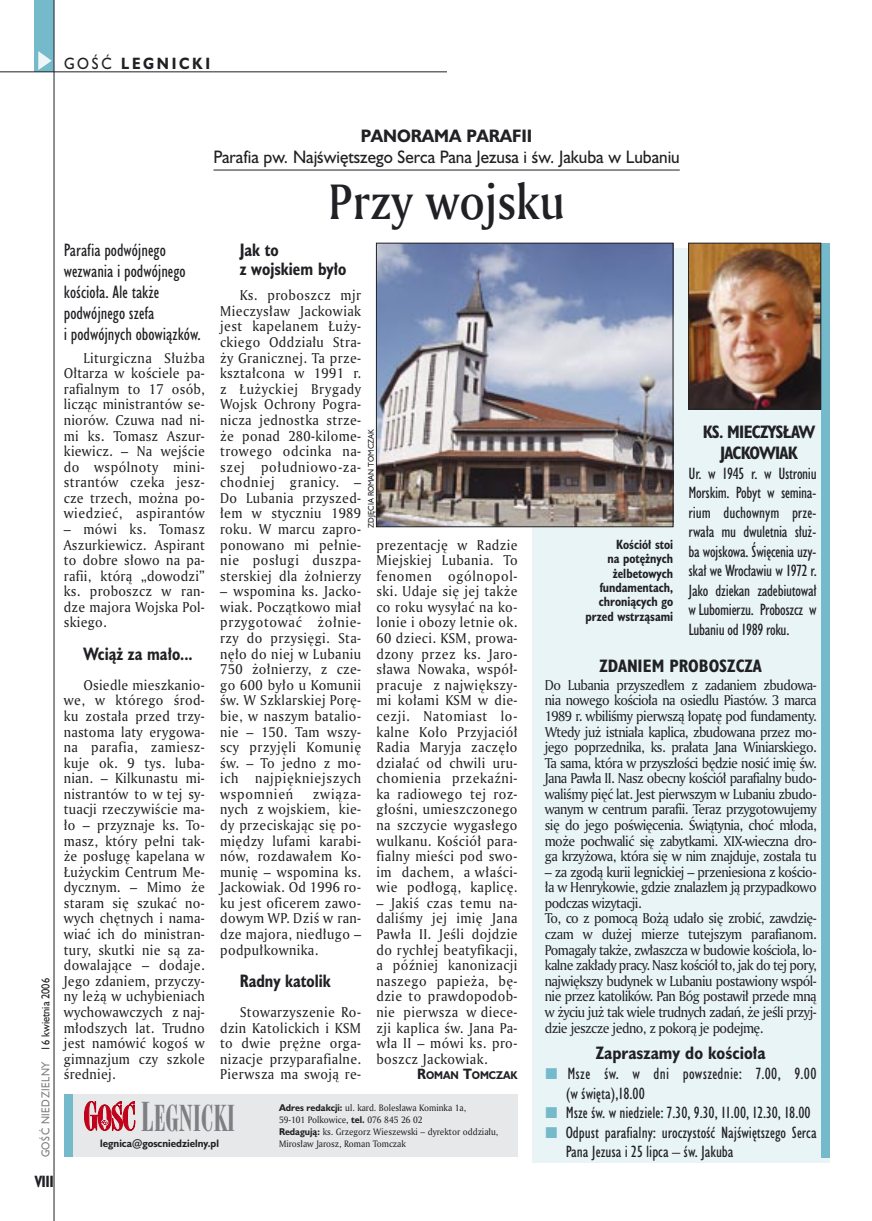
<style>
.page{position:relative;width:872px;height:1221px;background:#fff}
.page>*{position:absolute;margin:0;border:0;box-sizing:border-box;transform-origin:0 0}
._05a_tytyl_AmMd_32_pt{font:48px "Amerigo Md PL";color:#212125;scale:.9 1}
._05a_tytyl_AmMd_48_pt{font:34.5px "Modern 735 PL";color:#7f7f83;scale:.9 1}
._06-4_lead_lokal_HuCn_11_pt{font:16.5px/21px "Humanst 521 Cn PL";color:#212125}
._04-3_nadtytul_lokal{font:16.5px/21px "Humanst 521 PL";color:#212125;text-align:center;scale:.94 1}
._04_srodtytul_HuCB_11_pt{font:700 16.5px/19.5px "Humanst 521 Cn PL";color:#212125;scale:.94 1}
._04-2_tytul_ramki{font:700 16.5px "Humanst 521 Cn PL";color:#212125}
._04-2_tytul_ramki-2{font:700 16.5px/21px "Humanst 521 Cn PL";letter-spacing:-.04em;color:#212125;text-align:center}
._03-2_body_do_ramki{font:15px/19.5px "Humanst 521 Cn PL";color:#212125}
._03-2_body_do_ramki-2{font:15px/19.5px "Humanst 521 Cn PL";letter-spacing:.02em;color:#212125}
._15a_temat_lewo{font:700 15px "Humanst 521 PL";letter-spacing:.2em;color:#212125;scale:.9 1}
._16_pagina_lewa{font:700 15px "Humanst 521 Cn PL";color:#212125;scale:.94 1}
._01_body_tekst{font:13.8px/15.6px "Amerigo PL";letter-spacing:.03em;color:#212125;text-align:justify;scale:.94 1}
._03-4_body_liturgii{font:13.8px/15.6px "Amerigo PL";letter-spacing:-.04em;color:#212125;text-align:justify;scale:.94 1}
._09_podpis_zdjecia_HuCnB{font:700 12.3px/14.4px "Humanst 521 Cn PL";color:#212125;text-align:right;scale:.94 1}
._18a_data_lewa_GOSC{font:10.5px "Humanst 521 PL";letter-spacing:.05em;color:#7f7f83;scale:.9 1}
._18_data_lewa{font:10.5px "Humanst 521 PL";color:#212125;scale:.9 1}
._12a_autor_na_koncu_HuBd{font:700 10.35px "Humanst 521 PL";color:#212125;scale:.9 1}
._20a_stopka_adres{font:700 9.9px "Humanst 521 PL";color:#212125;scale:.94 1}
._20b_stopka_dzial{font:9px "Amerigo PL";color:#212125;scale:.94 1}
._09a_autor_zdjecia_Hu_5_pt{font:7.5px "Humanst 521 PL";color:#212125;scale:.94 1}
.s1{font-weight:400}
.s2{font-weight:700}
.s3{font-size:13.8px}
.s4{font-family:"Humanst 521 PL";font-weight:700}
.s5{font-size:38.4px}
</style>
<div class="page">
<div style="left:35px;top:0;width:19px;height:72px;background:#75baca"></div>
<svg style="left:38px;top:51px;width:14px;height:19px"></svg>
<hr style="left:54px;top:0;width:1px;height:1220px;background:#212125">
<hr style="left:0;top:72px;width:447px;height:1px;background:#212125">
<div style="left:532px;top:248px;width:297px;height:914px;background:#e9f4f6"></div>
<hr style="left:213px;top:170px;width:466px;height:1px;background:#212125">
<div style="left:64px;top:1094px;width:453px;height:62px;background:#e7e8e9"></div>
<div style="left:64px;top:1094px;width:8px;height:62px;background:#75baca"></div>
<svg style="left:84px;top:1101px;width:51px;height:29px"></svg>
<div style="left:821px;top:243px;width:8px;height:913px;background:#75baca"></div>
<img style="left:378px;top:245px;width:293px;height:280px">
<div style="left:376px;top:243px;width:297px;height:284px;border:1px solid #212125"></div>
<img style="left:690px;top:245px;width:129px;height:162px">
<div style="left:688px;top:243px;width:133px;height:166px;border:1px solid #212125"></div>
<p class="_15a_temat_lewo" style="left:64px;top:53px;width:164px"><span class="s1">GOŚĆ</span> LEGNICKI</p>
<p class="_18_data_lewa" style="left:38px;top:1050px;width:82px;rotate:-90deg">16 kwietnia 2006</p>
<p class="_18a_data_lewa_GOSC" style="left:38px;top:1157px;width:108px;rotate:-90deg">GOŚĆ NIEDZIELNY</p>
<p class="_16_pagina_lewa" style="left:35px;top:1170px;width:22px">VIII</p>
<p class="_04-3_nadtytul_lokal" style="left:213px;top:125px;width:497px"><span class="s2">PANORAMA PARAFII<br></span>Parafia pw. Najświętszego Serca Pana Jezusa i św. Jakuba w Lubaniu</p>
<p class="_05a_tytyl_AmMd_32_pt" style="left:328px;top:169px;width:264px">Przy wojsku</p>
<p class="_06-4_lead_lokal_HuCn_11_pt" style="left:64px;top:239px;width:138px">Parafia podwójnego wezwania i podwójnego kościoła. Ale także podwójnego szefa<br>i podwójnych obowiązków.</p>
<p class="_01_body_tekst" style="left:64px;top:349px;width:151px;text-indent:20px">Liturgiczna Służba Ołtarza w kościele pa&shy;rafialnym to 17 osób, licząc ministrantów se&shy;niorów. Czuwa nad ni&shy;mi ks. Tomasz Aszur&shy;kiewicz. – Na wejście do wspólnoty mini&shy;strantów czeka jesz&shy;cze trzech, można po&shy;wiedzieć, aspirantów</p>
<p class="_01_body_tekst" style="left:64px;top:521px;width:152px">– mówi ks. Tomasz Aszurkiewicz. Aspirant to dobre słowo na pa&shy;rafii, którą „dowodzi” ks. proboszcz w ran&shy;dze majora Wojska Pol&shy;skiego.</p>
<p class="_04_srodtytul_HuCB_11_pt" style="left:83px;top:643px;width:118px">Wciąż za mało...</p>
<p class="_01_body_tekst" style="left:64px;top:676px;width:152px;text-indent:20px">Osiedle mieszkanio&shy;we, w którego środ&shy;ku została przed trzy&shy;nastoma laty erygowa&shy;na parafia, zamiesz&shy;kuje ok. 9 tys. luba&shy;nian. – Kilkunastu mi&shy;nistrantów to w tej sy&shy;tuacji rzeczywiście ma&shy;ło – przyznaje ks. To&shy;masz, który pełni tak&shy;że posługę kapelana w Łużyckim Centrum Me&shy;dycznym. – Mimo że staram się szukać no&shy;wych chętnych i nama&shy;wiać ich do ministran&shy;tury, skutki nie są za&shy;dowalające – dodaje.<br>Jego zdaniem, przyczy&shy;ny leżą w uchybieniach wychowawczych z naj&shy;młodszych lat. Trudno jest namówić kogoś w gimnazjum czy szkole średniej.</p>
<p class="_04_srodtytul_HuCB_11_pt" style="left:240px;top:239px;width:115px">Jak to<br>z wojskiem było</p>
<p class="_01_body_tekst" style="left:220px;top:287px;width:152px;text-indent:20px">Ks. proboszcz mjr Mieczysław Jackowiak jest kapelanem Łuży&shy;ckiego Oddziału Stra&shy;ży Granicznej. Ta prze&shy;kształcona w 1991 r. z Łużyckiej Brygady Wojsk Ochrony Pogra&shy;nicza jednostka strze&shy;że ponad 280-kilome&shy;trowego odcinka na&shy;szej południowo-za&shy;chodniej granicy. – Do Lubania przyszed&shy;łem w styczniu 1989 roku. W marcu zapro&shy;ponowano mi pełnie&shy;nie posługi duszpa&shy;sterskiej dla żołnierzy</p>
<p class="_01_body_tekst" style="left:220px;top:583px;width:152px">– wspomina ks. Jacko&shy;wiak. Początkowo miał przygotować żołnie&shy;rzy do przysięgi. Sta&shy;nęło do niej w Lubaniu 750 żołnierzy, z cze&shy;go 600 było u Komunii św. W Szklarskiej Porę&shy;bie, w naszym batalio&shy;nie – 150. Tam wszy&shy;scy przyjęli Komunię św. – To jedno z mo&shy;ich najpiękniejszych wspomnień</p>
<p class="_09a_autor_zdjecia_Hu_5_pt" style="left:366px;top:527px;width:106px;rotate:-90deg">ZDJĘCIA ROMAN TOMCZAK</p>
<p class="_01_body_tekst" style="left:376px;top:536px;width:152px">prezentację w Radzie Miejskiej Lubania. To fenomen ogólnopol&shy;ski. Udaje się jej także co roku wysyłać na ko&shy;lonie i obozy letnie ok.<br>60 dzieci. KSM, prowa&shy;dzony przez ks. Jaro&shy;sława Nowaka, współ&shy;pracuje z największy&shy;mi kołami KSM w die&shy;cezji. Natomiast lo&shy;kalne Koło Przyjaciół Radia Maryja zaczęło działać od chwili uru&shy;chomienia przekaźni&shy;ka radiowego tej roz&shy;głośni, umieszczonego na szczycie wygasłego wulkanu. Kościół para&shy;fialny mieści pod swo&shy;im dachem, a właści&shy;wie podłogą, kaplicę.</p>
<p class="_01_body_tekst" style="left:376px;top:894px;width:151px">– Jakiś czas temu na&shy;daliśmy jej imię Jana Pawła II. Jeśli dojdzie do rychłej beatyfikacji, a później kanonizacji naszego papieża, bę&shy;dzie to prawdopodob&shy;nie pierwsza w diece&shy;zji kaplica św. Jana Pa&shy;wła II – mówi ks. pro&shy;boszcz Jackowiak.</p>
<p class="_12a_autor_na_koncu_HuBd" style="left:417px;top:1068px;width:113px"><span class="s3">R</span>OMAN <span class="s3">T</span>OMCZAK</p>
<p class="_20b_stopka_dzial" style="left:279px;top:1101px;width:200px"><span class="s4">Adres redakcji:</span> ul. kard. Bolesława Kominka 1a,</p>
<p class="_20b_stopka_dzial" style="left:279px;top:1113px;width:154px">59-101 Polkowice<span class="s2">,</span> <span class="s4">tel.</span> 076 845 26 02</p>
<p class="_20b_stopka_dzial" style="left:279px;top:1125px;width:235px"><span class="s4">Redagują:</span> ks. Grzegorz Wieszewski – dyrektor oddziału,</p>
<p class="_01_body_tekst" style="left:220px;top:785px;width:151px;text-indent:93px">związa&shy;nych z wojskiem, kie&shy;dy przeciskając się po&shy;między lufami karabi&shy;nów, rozdawałem Ko&shy;munię – wspomina ks.<br>Jackowiak. Od 1996 ro&shy;ku jest oficerem zawo&shy;dowym WP. Dziś w ran&shy;dze majora, niedługo – podpułkownika.</p>
<p class="_04_srodtytul_HuCB_11_pt" style="left:240px;top:970px;width:98px">Radny katolik</p>
<p class="_01_body_tekst" style="left:220px;top:1003px;width:151px;text-indent:20px">Stowarzyszenie Ro&shy;dzin Katolickich i KSM to dwie prężne orga&shy;nizacje przyparafialne.<br>Pierwsza ma swoją re-</p>
<p class="_05a_tytyl_AmMd_48_pt" style="left:141px;top:1096px;width:106px"><span class="s5">L</span>EGNICKI</p>
<p class="_20a_stopka_adres" style="left:100px;top:1135px;width:128px">legnica@goscniedzielny.pl</p>
<p class="_20b_stopka_dzial" style="left:279px;top:1137px;width:136px">Mirosław Jarosz, Roman Tomczak</p>
<p class="_09_podpis_zdjecia_HuCnB" style="left:585px;top:536px;width:95px">Kościół stoi<br>na potężnych żelbetowych fundamentach, chroniących go przed wstrząsami</p>
<p class="_04-2_tytul_ramki-2" style="left:703px;top:421px;width:114px">KS. MIECZYSŁAW<br>JACKOWIAK</p>
<p class="_03-2_body_do_ramki" style="left:688px;top:463px;width:130px;text-align:justify">Ur. w 1945 r. w Ustroniu Morskim. Pobyt w semina&shy;rium duchownym prze&shy;rwała mu dwuletnia służ&shy;ba wojskowa. Święcenia uzy&shy;skał we Wrocławiu w 1972 r.<br>Jako dziekan zadebiutował w Lubomierzu. Proboszcz w Lubaniu od 1989 roku.</p>
<p class="_04-2_tytul_ramki" style="left:599px;top:654px;width:164px">ZDANIEM PROBOSZCZA</p>
<p class="_03-4_body_liturgii" style="left:545px;top:676px;width:291px">Do Lubania przyszedłem z zadaniem zbudowa&shy;nia nowego kościoła na osiedlu Piastów. 3 marca 1989 r. wbiliśmy pierwszą łopatę pod fundamenty.<br>Wtedy już istniała kaplica, zbudowana przez mo&shy;jego poprzednika, ks. prałata Jana Winiarskiego.<br>Ta sama, która w przyszłości będzie nosić imię św.<br>Jana Pawła II. Nasz obecny kościół parafialny budo&shy;waliśmy pięć lat. Jest pierwszym w Lubaniu zbudo&shy;wanym w centrum parafii. Teraz przygotowujemy się do jego poświęcenia. Świątynia, choć młoda, może pochwalić się zabytkami. XIX-wieczna dro&shy;ga krzyżowa, która się w nim znajduje, została tu</p>
<p class="_03-4_body_liturgii" style="left:545px;top:863px;width:291px">– za zgodą kurii legnickiej – przeniesiona z kościo&shy;ła w Henrykowie, gdzie znalazłem ją przypadkowo podczas wizytacji.</p>
<p class="_03-4_body_liturgii" style="left:545px;top:910px;width:291px">To, co z pomocą Bożą udało się zrobić, zawdzię&shy;czam w dużej mierze tutejszym parafianom.<br>Pomagały także, zwłaszcza w budowie kościoła, lo&shy;kalne zakłady pracy. Nasz kościół to, jak do tej pory, największy budynek w Lubaniu postawiony wspól&shy;nie przez katolików. Pan Bóg postawił przede mną w życiu już tak wiele trudnych zadań, że jeśli przyj&shy;dzie jeszcze jedno, z pokorą je podejmę.</p>
<p class="_04-2_tytul_ramki" style="left:596px;top:1041px;width:171px">Zapraszamy do kościoła</p>
<p class="_03-2_body_do_ramki-2" style="left:565px;top:1063px;width:252px">Msze św. w dni powszednie: 7.00, 9.00 (w święta),18.00</p>
<p class="_03-2_body_do_ramki" style="left:565px;top:1102px;width:246px">Msze św. w niedziele: 7.30, 9.30, 11.00, 12.30, 18.00</p>
<p class="_03-2_body_do_ramki" style="left:565px;top:1122px;width:252px">Odpust parafialny: uroczystość Najświętszego Serca<br>Pana Jezusa i 25 lipca – św. Jakuba</p>
</div>
